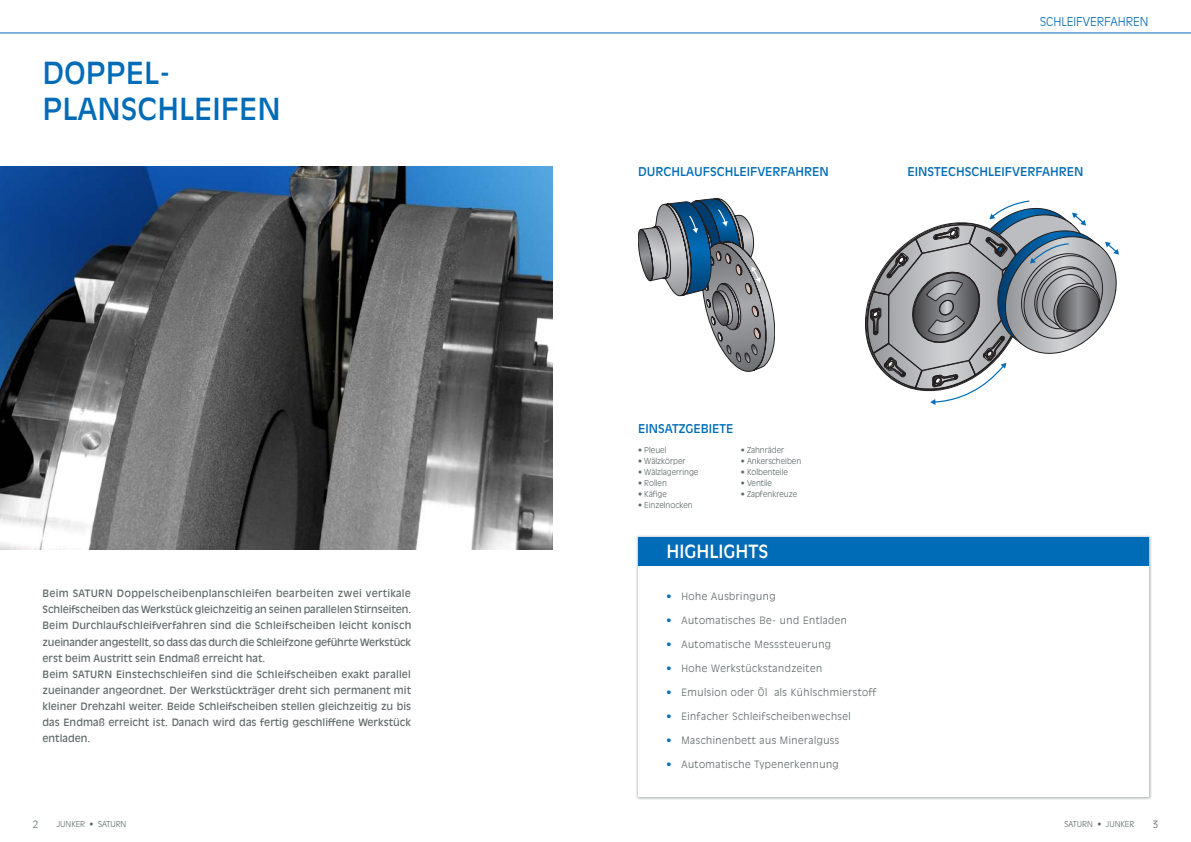
<style>
.page{position:relative;width:1191px;height:842px;background:#fff}
.page>*{position:absolute;margin:0;border:0;box-sizing:border-box;transform-origin:0 0}
.t1{font:30px/36px "Antique Olive CE";color:#006cb7}
.t2{font:18px "Antique Olive CE";color:#fff}
.t3{font:12px "Antique Olive CE";color:#006cb7}
.t4{font:300 12px "Antique Olive CE";color:#006cb7}
.t5{font:10px/16px "Antique Olive CE";color:#60696a}
.t6{font:300 10px "Antique Olive CE";letter-spacing:.05em;color:#60696a}
.t7{font:300 10px "Antique Olive";color:#60696a}
.t8{font:300 8px "Antique Olive CE";color:#60696a}
.t9{font:300 8px "Antique Olive";color:#60696a}
.s1{color:#006cb7}
</style>
<div class="page">
<hr style="left:0;top:33px;width:1191px;height:1px;background:#006cb7">
<img style="left:0;top:166px;width:553px;height:383px">
<svg style="left:638px;top:198px;width:137px;height:174px"></svg>
<svg style="left:865px;top:200px;width:254px;height:205px"></svg>
<div style="left:635px;top:534px;width:516px;height:266px;background:#60696a;opacity:.5"></div>
<div style="left:638px;top:537px;width:510px;height:259px;background:#fff"></div>
<div style="left:638px;top:537px;width:510px;height:28px;background:#006cb7"></div>
<h1 class="t1" style="left:43px;top:55px;width:240px">DOPPEL-<br>PLANSCHLEIFEN</h1>
<p class="t5" style="left:43px;top:586px;width:370px">Beim SATURN Doppelscheibenplanschleifen bearbeiten zwei vertikale Schleifscheiben das Werkstück gleichzeitig an seinen parallelen Stirnseiten.<br>Beim Durchlaufschleifverfahren sind die Schleifscheiben leicht konisch zueinander angestellt, so dass das durch die Schleifzone geführte Werkstück erst beim Austritt sein Endmaß erreicht hat.<br>Beim SATURN Einstechschleifen sind die Schleifscheiben exakt parallel zueinander angeordnet. Der Werkstückträger dreht sich permanent mit kleiner Drehzahl weiter. Beide Schleifscheiben stellen gleichzeitig zu bis das Endmaß erreicht ist. Danach wird das fertig geschliffene Werkstück entladen.</p>
<p class="t4" style="left:1040px;top:15px;width:110px">SCHLEIFVERFAHREN</p>
<p class="t3" style="left:638px;top:165px;width:192px">DURCHLAUFSCHLEIFVERFAHREN</p>
<p class="t3" style="left:907px;top:165px;width:178px">EINSTECHSCHLEIFVERFAHREN</p>
<p class="t3" style="left:638px;top:421px;width:97px">EINSATZGEBIETE</p>
<p class="t8" style="left:638px;top:446px;width:30px">• Pleuel</p>
<p class="t8" style="left:638px;top:457px;width:49px">• Wälzkörper</p>
<p class="t8" style="left:638px;top:468px;width:62px">• Wälzlagerringe</p>
<p class="t8" style="left:638px;top:479px;width:30px">• Rollen</p>
<p class="t8" style="left:638px;top:490px;width:30px">• Käfige</p>
<p class="t8" style="left:638px;top:501px;width:56px">• Einzelnocken</p>
<p class="t8" style="left:741px;top:446px;width:45px">• Zahnräder</p>
<p class="t8" style="left:741px;top:457px;width:62px">• Ankerscheiben</p>
<p class="t8" style="left:741px;top:468px;width:49px">• Kolbenteile</p>
<p class="t8" style="left:741px;top:479px;width:33px">• Ventile</p>
<p class="t8" style="left:741px;top:490px;width:58px">• Zapfenkreuze</p>
<h2 class="t2" style="left:666px;top:541px;width:103px">HIGHLIGHTS</h2>
<p class="t6" style="left:666px;top:591px;width:111px"><span class="s1">•</span> Hohe Ausbringung</p>
<p class="t6" style="left:666px;top:615px;width:182px"><span class="s1">•</span> Automatisches Be- und Entladen</p>
<p class="t6" style="left:666px;top:639px;width:166px"><span class="s1">•</span> Automatische Messsteuerung</p>
<p class="t6" style="left:666px;top:663px;width:157px"><span class="s1">•</span> Hohe Werkstückstandzeiten</p>
<p class="t6" style="left:666px;top:687px;width:212px"><span class="s1">•</span> Emulsion oder Öl als Kühlschmierstoff</p>
<p class="t6" style="left:666px;top:711px;width:186px"><span class="s1">•</span> Einfacher Schleifscheibenwechsel</p>
<p class="t6" style="left:666px;top:735px;width:174px"><span class="s1">•</span> Maschinenbett aus Mineralguss</p>
<p class="t6" style="left:666px;top:759px;width:174px"><span class="s1">•</span> Automatische Typenerkennung</p>
<p class="t7" style="left:33px;top:818px;width:7px">2</p>
<p class="t9" style="left:57px;top:819px;width:71px">JUNKER • SATURN</p>
<p class="t9" style="left:1064px;top:819px;width:71px">SATURN • JUNKER</p>
<p class="t7" style="left:1152px;top:818px;width:7px">3</p>
</div>
